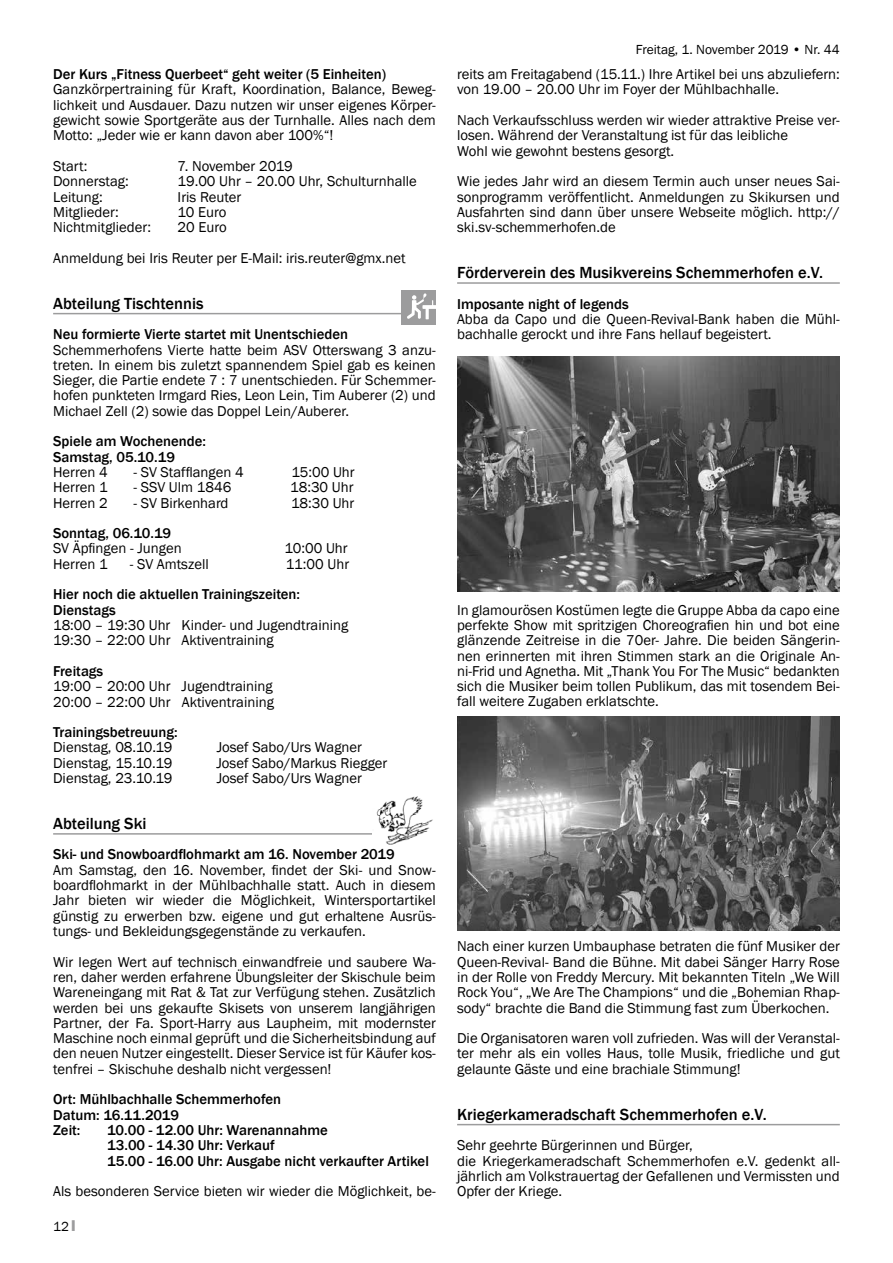
<style>
.page{position:relative;width:893px;height:1263px;background:#fff}
.page>*{position:absolute;margin:0;border:0;box-sizing:border-box;transform-origin:0 0}
.t1{font:500 16.5px "Franklin Gothic";color:#000}
.t2{font:14.7px/15.3px "Franklin Gothic";color:#000;text-align:justify}
.t3{font:500 14.7px/15.3px "Franklin Gothic";color:#000}
.t4{font:13.5px "Franklin Gothic";color:#000}
.s1{font-family:"Impact";color:#9c9c9d}
</style>
<div class="page">
<hr style="left:457px;top:282px;width:383px;height:2px;background:#9c9c9d">
<hr style="left:457px;top:1124px;width:383px;height:1px;background:#9c9c9d">
<img style="left:457px;top:356px;width:383px;height:235px">
<img style="left:457px;top:716px;width:383px;height:214px">
<hr style="left:53px;top:313px;width:383px;height:1px;background:#9c9c9d">
<hr style="left:53px;top:833px;width:383px;height:2px;background:#9c9c9d">
<div style="left:402px;top:290px;width:34px;height:34px;background:#9c9c9d"></div>
<svg style="left:407px;top:293px;width:29px;height:26px"></svg>
<img style="left:373px;top:796px;width:63px;height:49px">
<p class="t3" style="left:53px;top:67px;width:334px">Der Kurs „Fitness Querbeet“ geht weiter (5 Einheiten)</p>
<p class="t2" style="left:53px;top:82px;width:384px">Ganzkörpertraining für Kraft, Koordination, Balance, Beweg&shy;lichkeit und Ausdauer. Dazu nutzen wir unser eigenes Körper&shy;gewicht sowie Sportgeräte aus der Turnhalle. Alles nach dem Motto: „Jeder wie er kann davon aber 100%“!</p>
<p class="t2" style="left:53px;top:159px;width:36px">Start:</p>
<p class="t2" style="left:178px;top:159px;width:117px">7. November 2019</p>
<p class="t2" style="left:53px;top:174px;width:77px">Donnerstag:</p>
<p class="t2" style="left:178px;top:174px;width:241px">19.00 Uhr – 20.00 Uhr, Schulturnhalle</p>
<p class="t2" style="left:53px;top:189px;width:51px">Leitung:</p>
<p class="t2" style="left:178px;top:189px;width:65px">Iris Reuter</p>
<p class="t2" style="left:53px;top:205px;width:67px">Mitglieder:</p>
<p class="t2" style="left:178px;top:205px;width:50px">10 Euro</p>
<p class="t2" style="left:53px;top:220px;width:99px">Nichtmitglieder:</p>
<p class="t2" style="left:53px;top:212px;width:354px;line-height:30.6px;text-indent:124px">20 Euro<br>Anmeldung bei Iris Reuter per E-Mail: iris.reuter@gmx.net</p>
<p class="t1" style="left:53px;top:293px;width:152px">Abteilung Tischtennis</p>
<p class="t3" style="left:53px;top:327px;width:296px">Neu formierte Vierte startet mit Unentschieden</p>
<p class="t2" style="left:53px;top:342px;width:384px">Schemmerhofens Vierte hatte beim ASV Otterswang 3 anzu&shy;treten. In einem bis zuletzt spannendem Spiel gab es keinen Sieger, die Partie endete 7 : 7 unentschieden. Für Schemmer&shy;hofen punkteten Irmgard Ries, Leon Lein, Tim Auberer (2) und Michael Zell (2) sowie das Doppel Lein/Auberer.</p>
<p class="t3" style="left:53px;top:434px;width:154px">Spiele am Wochenende:<br>Samstag, 05.10.19</p>
<p class="t2" style="left:53px;top:465px;width:56px">Herren 4</p>
<p class="t2" style="left:134px;top:465px;width:112px">- SV Stafflangen 4</p>
<p class="t2" style="left:291px;top:465px;width:65px">15:00 Uhr</p>
<p class="t2" style="left:53px;top:480px;width:56px">Herren 1</p>
<p class="t2" style="left:134px;top:480px;width:99px">- SSV Ulm 1846</p>
<p class="t2" style="left:290px;top:480px;width:65px">18:30 Uhr</p>
<p class="t2" style="left:53px;top:495px;width:56px">Herren 2</p>
<p class="t2" style="left:134px;top:495px;width:96px">- SV Birkenhard</p>
<p class="t2" style="left:291px;top:495px;width:65px">18:30 Uhr</p>
<p class="t3" style="left:53px;top:526px;width:120px">Sonntag, 06.10.19</p>
<p class="t2" style="left:53px;top:541px;width:130px">SV Äpfingen - Jungen</p>
<p class="t2" style="left:285px;top:541px;width:65px">10:00 Uhr</p>
<p class="t2" style="left:53px;top:556px;width:56px">Herren 1</p>
<p class="t2" style="left:130px;top:556px;width:80px">- SV Amtszell</p>
<p class="t2" style="left:286px;top:556px;width:65px">11:00 Uhr</p>
<p class="t3" style="left:53px;top:587px;width:248px">Hier noch die aktuellen Trainingszeiten:<br>Dienstags</p>
<p class="t2" style="left:53px;top:618px;width:297px">18:00 – 19:30 Uhr Kinder- und Jugendtraining<br>19:30 – 22:00 Uhr Aktiventraining</p>
<p class="t3" style="left:53px;top:663px;width:52px">Freitags</p>
<p class="t2" style="left:53px;top:679px;width:222px">19:00 – 20:00 Uhr Jugendtraining<br>20:00 – 22:00 Uhr Aktiventraining</p>
<p class="t3" style="left:53px;top:725px;width:126px">Trainingsbetreuung:</p>
<p class="t2" style="left:53px;top:740px;width:121px">Dienstag, 08.10.19</p>
<p class="t2" style="left:217px;top:740px;width:147px">Josef Sabo/Urs Wagner</p>
<p class="t2" style="left:53px;top:755px;width:121px">Dienstag, 15.10.19</p>
<p class="t2" style="left:216px;top:755px;width:172px">Josef Sabo/Markus Riegger</p>
<p class="t2" style="left:53px;top:771px;width:121px">Dienstag, 23.10.19</p>
<p class="t2" style="left:217px;top:771px;width:147px">Josef Sabo/Urs Wagner</p>
<p class="t1" style="left:53px;top:813px;width:95px">Abteilung Ski</p>
<p class="t3" style="left:53px;top:847px;width:343px">Ski- und Snowboardflohmarkt am 16. November 2019</p>
<p class="t2" style="left:53px;top:862px;width:384px">Am Samstag, den 16. November, findet der Ski- und Snow&shy;boardflohmarkt in der Mühlbachhalle statt. Auch in diesem Jahr bieten wir wieder die Möglichkeit, Wintersportartikel günstig zu erwerben bzw. eigene und gut erhaltene Ausrüs&shy;tungs- und Bekleidungsgegenstände zu verkaufen.</p>
<p class="t2" style="left:53px;top:954px;width:384px">Wir legen Wert auf technisch einwandfreie und saubere Wa&shy;ren, daher werden erfahrene Übungsleiter der Skischule beim Wareneingang mit Rat &amp; Tat zur Verfügung stehen. Zusätzlich werden bei uns gekaufte Skisets von unserem langjährigen Partner, der Fa. Sport-Harry aus Laupheim, mit modernster Maschine noch einmal geprüft und die Sicherheitsbindung auf den neuen Nutzer eingestellt. Dieser Service ist für Käufer kos&shy;tenfrei – Skischuhe deshalb nicht vergessen!</p>
<p class="t3" style="left:53px;top:1092px;width:230px">Ort: Mühlbachhalle Schemmerhofen<br>Datum: 16.11.2019<br>Zeit:</p>
<p class="t3" style="left:107px;top:1122px;width:323px">10.00 - 12.00 Uhr: Warenannahme<br>13.00 - 14.30 Uhr: Verkauf<br>15.00 - 16.00 Uhr: Ausgabe nicht verkaufter Artikel</p>
<p class="t2" style="left:53px;top:1184px;width:384px">Als besonderen Service bieten wir wieder die Möglichkeit, be-</p>
<p class="t4" style="left:53px;top:1218px;width:24px">12 <span class="s1">I</span></p>
<p class="t4" style="left:636px;top:41px;width:205px">Freitag, 1. November 2019 • Nr. 44</p>
<p class="t2" style="left:457px;top:67px;width:384px">reits am Freitagabend (15.11.) Ihre Artikel bei uns abzuliefern: von 19.00 – 20.00 Uhr im Foyer der Mühlbachhalle.</p>
<p class="t2" style="left:457px;top:113px;width:384px;text-align:left">Nach Verkaufsschluss werden wir wieder attraktive Preise ver&shy;losen. Während der Veranstaltung ist für das leibliche<br>Wohl wie gewohnt bestens gesorgt.</p>
<p class="t2" style="left:457px;top:174px;width:384px">Wie jedes Jahr wird an diesem Termin auch unser neues Sai&shy;sonprogramm veröffentlicht. Anmeldungen zu Skikursen und Ausfahrten sind dann über unsere Webseite möglich. http:// ski.sv-schemmerhofen.de</p>
<p class="t1" style="left:457px;top:262px;width:367px">Förderverein des Musikvereins Schemmerhofen e.V.</p>
<p class="t3" style="left:457px;top:296px;width:173px">Imposante night of legends</p>
<p class="t2" style="left:457px;top:312px;width:384px">Abba da Capo und die Queen-Revival-Bank haben die Mühl&shy;bachhalle gerockt und ihre Fans hellauf begeistert.</p>
<p class="t2" style="left:457px;top:602px;width:384px">In glamourösen Kostümen legte die Gruppe Abba da capo eine perfekte Show mit spritzigen Choreografien hin und bot eine glänzende Zeitreise in die 70er- Jahre. Die beiden Sängerin&shy;nen erinnerten mit ihren Stimmen stark an die Originale An&shy;ni-Frid und Agnetha. Mit „Thank You For The Music“ bedankten sich die Musiker beim tollen Publikum, das mit tosendem Bei&shy;fall weitere Zugaben erklatschte.</p>
<p class="t2" style="left:457px;top:939px;width:384px">Nach einer kurzen Umbauphase betraten die fünf Musiker der Queen-Revival- Band die Bühne. Mit dabei Sänger Harry Rose in der Rolle von Freddy Mercury. Mit bekannten Titeln „We Will Rock You“, „We Are The Champions“ und die „Bohemian Rhap&shy;sody“ brachte die Band die Stimmung fast zum Überkochen.</p>
<p class="t2" style="left:457px;top:1031px;width:384px">Die Organisatoren waren voll zufrieden. Was will der Veranstal&shy;ter mehr als ein volles Haus, tolle Musik, friedliche und gut gelaunte Gäste und eine brachiale Stimmung!</p>
<p class="t1" style="left:457px;top:1104px;width:311px">Kriegerkameradschaft Schemmerhofen e.V.</p>
<p class="t2" style="left:457px;top:1138px;width:384px;text-align:left">Sehr geehrte Bürgerinnen und Bürger,<br>die Kriegerkameradschaft Schemmerhofen e.V. gedenkt all&shy;jährlich am Volkstrauertag der Gefallenen und Vermissten und Opfer der Kriege.</p>
</div>
